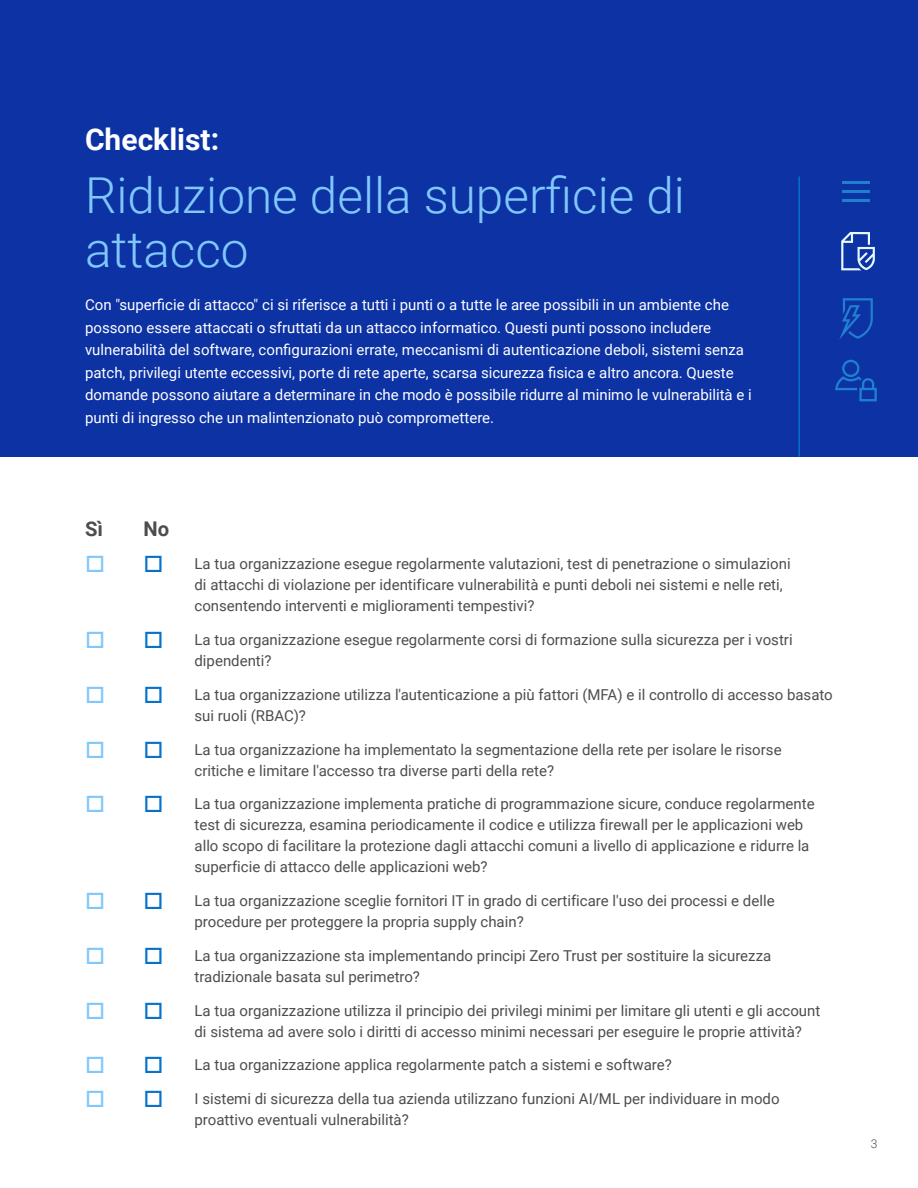
<style>
.page{position:relative;width:918px;height:1188px;background:#fff}
.page>*{position:absolute;margin:0;border:0;box-sizing:border-box;transform-origin:0 0}
.t1{font:300 49.5px/54px "Roboto";color:#80c7fb}
.t2{font:700 30px "Roboto";color:#fff}
.t3{font:700 20.25px "Roboto";color:#4d4d4d}
.t4{font:15px/21px "Roboto";color:#4d4d4d}
.t5{font:15px/22.5px "Roboto";color:#fff}
.t6{font:300 12px "Roboto";color:#4a4a49}
</style>
<div class="page">
<div style="left:0;top:0;width:918px;height:457px;background:#0c32a4"></div>
<hr style="left:842px;top:181px;width:28px;height:3px;background:#1f80d0">
<hr style="left:842px;top:190px;width:28px;height:3px;background:#1f80d0">
<hr style="left:842px;top:199px;width:28px;height:3px;background:#1f80d0">
<svg style="left:841px;top:232px;width:34px;height:38px"></svg>
<svg style="left:839px;top:298px;width:34px;height:42px"></svg>
<svg style="left:835px;top:360px;width:42px;height:41px"></svg>
<hr style="left:798px;top:176px;width:2px;height:281px;background:#0672cb">
<h2 class="t2" style="left:85px;top:118px;width:136px">Checklist:</h2>
<h1 class="t1" style="left:85px;top:166px;width:601px">Riduzione della superficie di attacco</h1>
<p class="t5" style="left:85px;top:293px;width:668px">Con "superficie di attacco" ci si riferisce a tutti i punti o a tutte le aree possibili in un ambiente che possono essere attaccati o sfruttati da un attacco informatico. Questi punti possono includere vulnerabilità del software, configurazioni errate, meccanismi di autenticazione deboli, sistemi senza patch, privilegi utente eccessivi, porte di rete aperte, scarsa sicurezza fisica e altro ancora. Queste domande possono aiutare a determinare in che modo è possibile ridurre al minimo le vulnerabilità e i punti di ingresso che un malintenzionato può compromettere.</p>
<h3 class="t3" style="left:85px;top:514px;width:20px">Sì</h3>
<h3 class="t3" style="left:144px;top:514px;width:27px">No</h3>
<p class="t4" style="left:195px;top:553px;width:598px">La tua organizzazione esegue regolarmente valutazioni, test di penetrazione o simulazioni di attacchi di violazione per identificare vulnerabilità e punti deboli nei sistemi e nelle reti, consentendo interventi e miglioramenti tempestivi?</p>
<p class="t4" style="left:195px;top:629px;width:600px">La tua organizzazione esegue regolarmente corsi di formazione sulla sicurezza per i vostri dipendenti?</p>
<p class="t4" style="left:195px;top:684px;width:640px">La tua organizzazione utilizza l'autenticazione a più fattori (MFA) e il controllo di accesso basato sui ruoli (RBAC)?</p>
<p class="t4" style="left:195px;top:738px;width:589px">La tua organizzazione ha implementato la segmentazione della rete per isolare le risorse critiche e limitare l'accesso tra diverse parti della rete?</p>
<p class="t4" style="left:195px;top:793px;width:622px">La tua organizzazione implementa pratiche di programmazione sicure, conduce regolarmente test di sicurezza, esamina periodicamente il codice e utilizza firewall per le applicazioni web allo scopo di facilitare la protezione dagli attacchi comuni a livello di applicazione e ridurre la superficie di attacco delle applicazioni web?</p>
<p class="t4" style="left:195px;top:890px;width:582px">La tua organizzazione sceglie fornitori IT in grado di certificare l'uso dei processi e delle procedure per proteggere la propria supply chain?</p>
<p class="t4" style="left:195px;top:945px;width:578px">La tua organizzazione sta implementando principi Zero Trust per sostituire la sicurezza tradizionale basata sul perimetro?</p>
<p class="t4" style="left:195px;top:999px;width:627px">La tua organizzazione utilizza il principio dei privilegi minimi per limitare gli utenti e gli account di sistema ad avere solo i diritti di accesso minimi necessari per eseguire le proprie attività?</p>
<p class="t4" style="left:195px;top:1054px;width:479px">La tua organizzazione applica regolarmente patch a sistemi e software?</p>
<p class="t4" style="left:195px;top:1088px;width:587px">I sistemi di sicurezza della tua azienda utilizzano funzioni AI/ML per individuare in modo proattivo eventuali vulnerabilità?</p>
<p class="t6" style="left:871px;top:1136px;width:8px">3</p>
</div>
